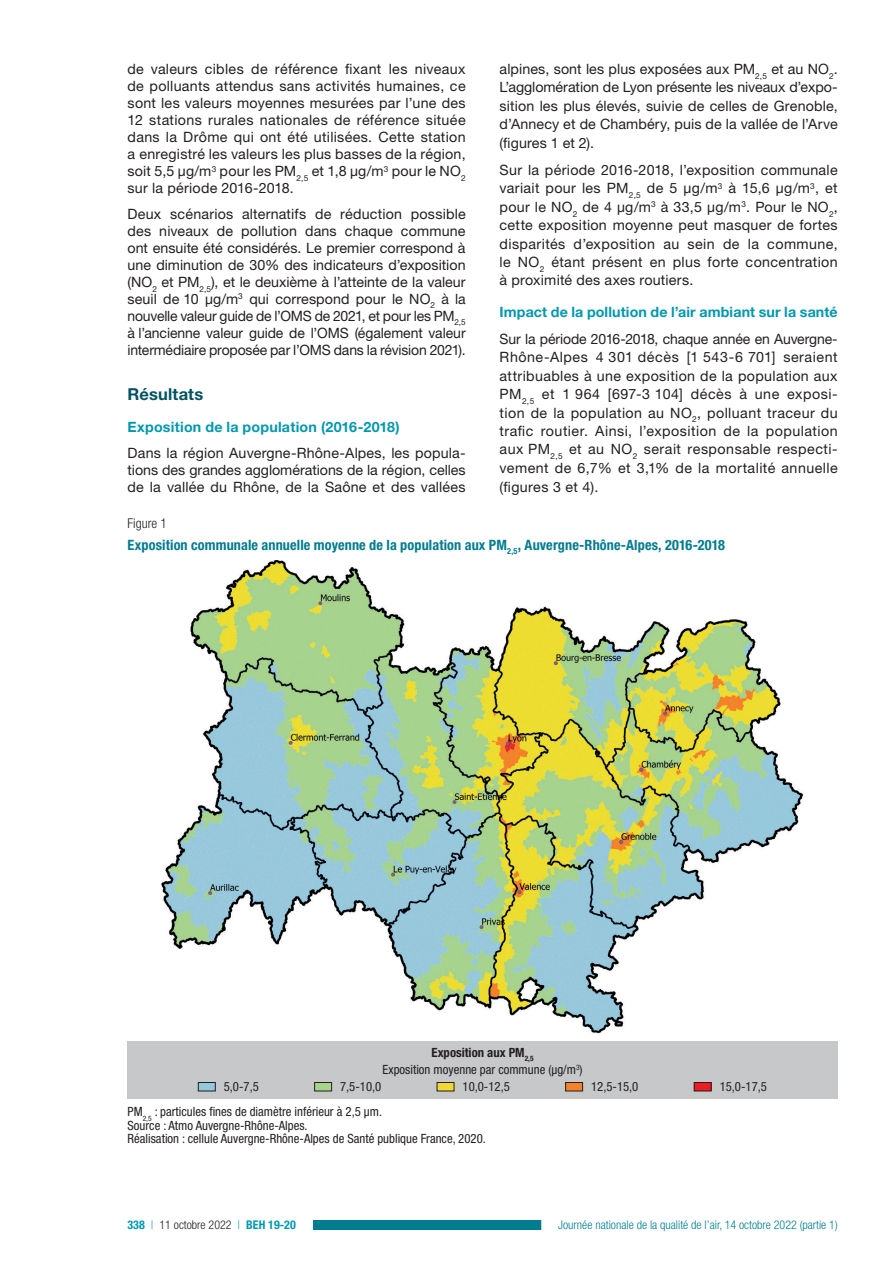
<style>
.page{position:relative;width:893px;height:1263px;background:#fff}
.page>*{position:absolute;margin:0;border:0;box-sizing:border-box;transform-origin:0 0}
.t1{font:700 16.5px "Helvetica Neue LT Std";letter-spacing:.01em;color:#005260}
.t2{font:14.25px/18.5px "Helvetica Neue LT Std";letter-spacing:.015em;color:#231f20;text-align:justify}
.t3{font:700 condensed 14.25px "Helvetica Neue LT Std";letter-spacing:.01em;color:#007c8f}
.t4{font:700 14.25px "Helvetica Neue LT Std";letter-spacing:.01em;color:#0098af}
.t5{font:300 condensed 13.5px "Helvetica Neue LT Std";color:#231f20}
.t6{font:condensed 12.75px/13.5px "Helvetica Neue LT Std";color:#231f20}
.t7{font:300 condensed 12px "Helvetica Neue LT Std";color:#007c8f}
.t8{font:300 condensed 12px "Helvetica Neue LT Std";color:#231f20}
.s1{font-weight:700}
.s2{font-weight:700;color:#0098af}
.s3{color:#0098af}
</style>
<div class="page">
<div style="left:242px;top:1221px;width:596px;height:9px;background:#007c8f"></div>
<div style="left:110px;top:1219px;width:203px;height:12px;background:#fff"></div>
<div style="left:541px;top:1218px;width:314px;height:13px;background:#fff"></div>
<img style="left:161px;top:560px;width:642px;height:474px">
<div style="left:128px;top:1041px;width:710px;height:58px;background:#c7c8ca"></div>
<div style="left:198px;top:1082px;width:17px;height:9px;background:#94c8dc"></div>
<div style="left:198px;top:1082px;width:18px;height:9px;border:1px solid #231f20"></div>
<div style="left:315px;top:1082px;width:17px;height:9px;background:#a7d38d"></div>
<div style="left:314px;top:1082px;width:18px;height:9px;border:1px solid #231f20"></div>
<div style="left:437px;top:1082px;width:17px;height:9px;background:#f0d933"></div>
<div style="left:437px;top:1082px;width:17px;height:9px;border:1px solid #231f20"></div>
<div style="left:566px;top:1082px;width:17px;height:9px;background:#f58229"></div>
<div style="left:565px;top:1082px;width:18px;height:9px;border:1px solid #231f20"></div>
<div style="left:694px;top:1082px;width:17px;height:9px;background:#ee1d23"></div>
<div style="left:694px;top:1082px;width:17px;height:9px;border:1px solid #231f20"></div>
<p class="t2" style="left:128px;top:60px;width:340px;line-height:17.1px">de valeurs cibles de référence fixant les niveaux de polluants attendus sans activités humaines, ce sont les valeurs moyennes mesurées par l’une des 12 stations rurales nationales de référence située dans la Drôme qui ont été utilisées. Cette station a enregistré les valeurs les plus basses de la région, soit 5,5 µg/m<sup>3</sup> pour les PM<sub>2,5</sub> et 1,8 µg/m<sup>3</sup> pour le NO<sub>2 </sub>sur la période 2016-2018.</p>
<p class="t2" style="left:128px;top:205px;width:340px;line-height:17px">Deux scénarios alternatifs de réduction possible des niveaux de pollution dans chaque commune ont ensuite été considérés. Le premier correspond à une diminution de 30% des indicateurs d’exposition (NO<sub>2</sub> et PM<sub>2,5</sub>), et le deuxième à l’atteinte de la valeur seuil de 10 µg/m<sup>3</sup> qui correspond pour le NO<sub>2</sub> à la nouvelle valeur guide de l’OMS de 2021, et pour les PM<sub>2,5 </sub>à l’ancienne valeur guide de l’OMS (également valeur intermédiaire proposée par l’OMS dans la révision 2021).</p>
<p class="t1" style="left:128px;top:384px;width:77px">Résultats</p>
<p class="t4" style="left:128px;top:418px;width:274px">Exposition de la population (2016-2018)</p>
<p class="t2" style="left:128px;top:444px;width:340px;line-height:17px">Dans la région Auvergne-Rhône-Alpes, les popula&shy;tions des grandes agglomérations de la région, celles de la vallée du Rhône, de la Saône et des vallées</p>
<p class="t2" style="left:500px;top:59px;width:340px">alpines, sont les plus exposées aux PM<sub>2,5</sub> et au NO<sub>2</sub>.<br>L’agglomération de Lyon présente les niveaux d’expo&shy;sition les plus élevés, suivie de celles de Grenoble, d’Annecy et de Chambéry, puis de la vallée de l’Arve (figures 1 et 2).</p>
<p class="t2" style="left:500px;top:160px;width:340px">Sur la période 2016-2018, l’exposition communale variait pour les PM<sub>2,5</sub> de 5 µg/m<sup>3</sup> à 15,6 µg/m<sup>3</sup>, et pour le NO<sub>2</sub> de 4 µg/m<sup>3</sup> à 33,5 µg/m<sup>3</sup>. Pour le NO<sub>2</sub>, cette exposition moyenne peut masquer de fortes disparités d’exposition au sein de la commune, le NO<sub>2</sub> étant présent en plus forte concentration à proximité des axes routiers.</p>
<p class="t4" style="left:500px;top:303px;width:340px">Impact de la pollution de l’air ambiant sur la santé</p>
<p class="t2" style="left:500px;top:329px;width:340px">Sur la période 2016-2018, chaque année en Auvergne-Rhône-Alpes 4 301 décès [1 543-6 701] seraient attribuables à une exposition de la population aux PM<sub>2,5</sub> et 1 964 [697-3 104] décès à une exposi&shy;tion de la population au NO<sub>2</sub>, polluant traceur du trafic routier. Ainsi, l’exposition de la population aux PM<sub>2,5</sub> et au NO<sub>2</sub> serait responsable respecti&shy;vement de 6,7% et 3,1% de la mortalité annuelle (figures 3 et 4).</p>
<p class="t5" style="left:128px;top:516px;width:41px">Figure 1</p>
<p class="t3" style="left:128px;top:536px;width:599px">Exposition communale annuelle moyenne de la population aux PM<sub>2,5</sub>, Auvergne-Rhône-Alpes, 2016-2018</p>
<p class="t6" style="left:383px;top:1044px;width:202px;line-height:17.1px;text-align:center"><span class="s1">Exposition aux PM</span><sub>2,5<br></sub>Exposition moyenne par commune (µg/m<sup>3</sup>)</p>
<p class="t6" style="left:224px;top:1080px;width:37px">5,0-7,5</p>
<p class="t6" style="left:340px;top:1080px;width:43px">7,5-10,0</p>
<p class="t6" style="left:463px;top:1080px;width:49px">10,0-12,5</p>
<p class="t6" style="left:591px;top:1080px;width:49px">12,5-15,0</p>
<p class="t6" style="left:720px;top:1080px;width:49px">15,0-17,5</p>
<p class="t6" style="left:128px;top:1105px;width:360px">PM<sub>2,5</sub> : particules fines de diamètre inférieur à 2,5 µm.<br>Source : Atmo Auvergne-Rhône-Alpes.<br>Réalisation : cellule Auvergne-Rhône-Alpes de Santé publique France, 2020.</p>
<p class="t8" style="left:128px;top:1218px;width:170px"><span class="s2">338</span> <span class="s3">|</span> 11 octobre 2022 <span class="s3">|</span> <span class="s2">BEH 19-20</span></p>
<p class="t7" style="left:558px;top:1218px;width:281px">Journée nationale de la qualité de l’air, 14 octobre 2022 (partie 1)</p>
</div>
